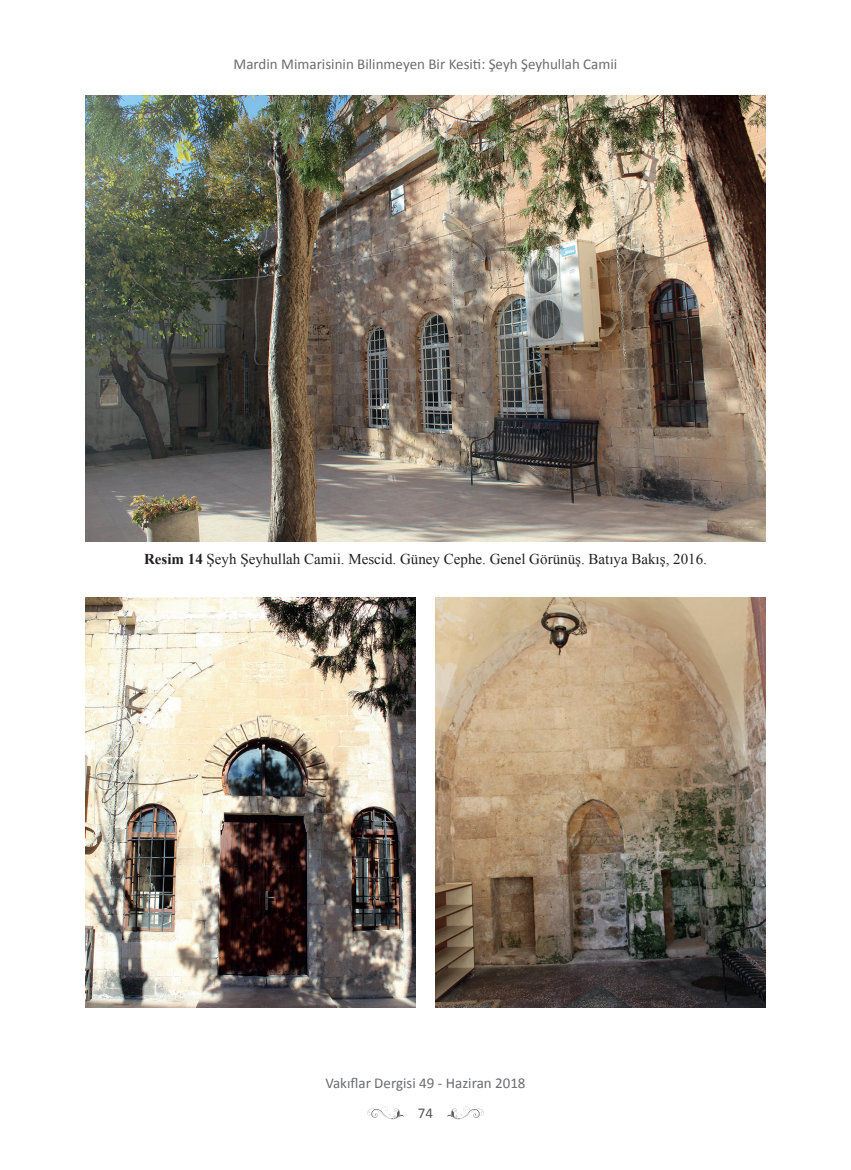
<style>
.page{position:relative;width:851px;height:1170px;background:#fff}
.page>*{position:absolute;margin:0;border:0;box-sizing:border-box;transform-origin:0 0}
.t1{font:15px "Calibri";color:#6c6d70}
.t2{font:15px "Times New Roman";color:#231f20}
.t3{font:15px "Calibri";color:#57585a}
.s1{font-weight:700}
</style>
<div class="page">
<svg style="left:367px;top:1106px;width:37px;height:14px"></svg>
<svg style="left:447px;top:1106px;width:37px;height:14px"></svg>
<img style="left:85px;top:96px;width:680px;height:445px">
<img style="left:85px;top:597px;width:330px;height:409px">
<img style="left:435px;top:597px;width:330px;height:409px">
<p class="t1" style="left:233px;top:54px;width:385px">Mardin Mimarisinin Bilinmeyen Bir Kesiti: Şeyh Şeyhullah Camii</p>
<p class="t2" style="left:144px;top:549px;width:564px"><span class="s1">Resim 14</span> Şeyh Şeyhullah Camii. Mescid. Güney Cephe. Genel Görünüş. Batıya Bakış, 2016.</p>
<p class="t1" style="left:325px;top:1073px;width:202px">Vakıflar Dergisi 49 - Haziran 2018</p>
<p class="t3" style="left:418px;top:1103px;width:17px">74</p>
</div>
